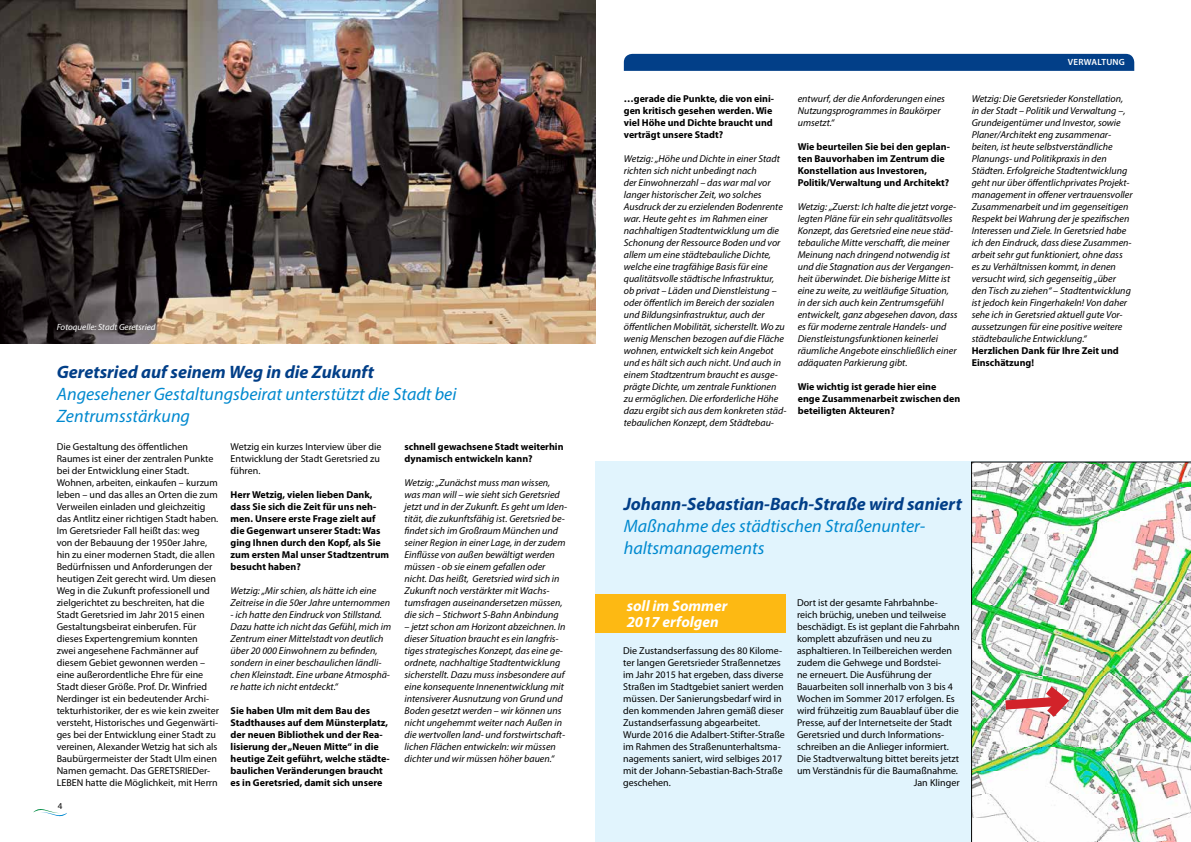
<style>
.page{position:relative;width:1191px;height:842px;background:#fff}
.page>*{position:absolute;margin:0;border:0;box-sizing:border-box;transform-origin:0 0}
.t1{font:italic 18px/22px "Myriad Pro";color:#0089cf}
.t2{font:italic 700 18px "Myriad Pro";color:#023f88}
.t3{font:italic 700 15.3px/16.2px "Myriad Pro";color:#fff}
.t4{font:italic 10px/12px "Myriad Pro";color:#000}
.t5{font:10px/12px "Myriad Pro";color:#000}
.t6{font:700 10px/12px "Myriad Pro";color:#000}
.t7{font:italic 9px "Myriad Pro";color:#fff}
.t8{font:600 9px "Myriad Pro";letter-spacing:.03em;color:#fff}
.t9{font:9px "Myriad Pro";color:#000}
</style>
<div class="page">
<img style="left:0;top:0;width:595px;height:343px">
<svg style="left:33px;top:809px;width:34px;height:8px"></svg>
<div style="left:624px;top:54px;width:510px;height:17px;background:#023f88"></div>
<div style="left:595px;top:462px;width:596px;height:380px;background:#e1f4fd"></div>
<img style="left:971px;top:462px;width:220px;height:380px">
<div style="left:595px;top:594px;width:191px;height:38px;background:#fdb913"></div>
<img style="left:996px;top:677px;width:79px;height:50px">
<p class="t7" style="left:57px;top:321px;width:100px">Fotoquelle: Stadt Geretsried</p>
<h1 class="t2" style="left:57px;top:362px;width:319px">Geretsried auf seinem Weg in die Zukunft</h1>
<h1 class="t1" style="left:57px;top:383px;width:401px">Angesehener Gestaltungsbeirat unterstützt die Stadt bei<br>Zentrumsstärkung</h1>
<p class="t5" style="left:57px;top:441px;width:164px">Die Gestaltung des öffentlichen Raumes ist einer der zentralen Punkte bei der Entwicklung einer Stadt.<br>Wohnen, arbeiten, einkaufen – kurzum leben – und das alles an Orten die zum Verweilen einladen und gleichzeitig das Antlitz einer richtigen Stadt haben.<br>Im Geretsrieder Fall heißt das: weg<br>von der Bebauung der 1950er Jahre, hin zu einer modernen Stadt, die allen Bedürfnissen und Anforderungen der heutigen Zeit gerecht wird. Um diesen Weg in die Zukunft professionell und zielgerichtet zu beschreiten, hat die Stadt Geretsried im Jahr 2015 einen Gestaltungsbeirat einberufen. Für dieses Expertengremium konnten zwei angesehene Fachmänner auf diesem Gebiet gewonnen werden – eine außerordentliche Ehre für eine Stadt dieser Größe. Prof. Dr. Winfried Nerdinger ist ein bedeutender Archi&shy;tekturhistoriker, der es wie kein zweiter versteht, Historisches und Gegenwärti&shy;ges bei der Entwicklung einer Stadt zu vereinen, Alexander Wetzig hat sich als Baubürgermeister der Stadt Ulm einen Namen gemacht. Das GERETSRIEDer-LEBEN hatte die Möglichkeit, mit Herrn</p>
<p class="t5" style="left:231px;top:441px;width:152px">Wetzig ein kurzes Interview über die<br>Entwicklung der Stadt Geretsried zu führen.</p>
<p class="t6" style="left:231px;top:489px;width:160px">Herr Wetzig, vielen lieben Dank, dass Sie sich die Zeit für uns neh&shy;men. Unsere erste Frage zielt auf die Gegenwart unserer Stadt: Was ging Ihnen durch den Kopf, als Sie zum ersten Mal unser Stadtzentrum besucht haben?</p>
<p class="t4" style="left:231px;top:584px;width:161px">Wetzig: „Mir schien, als hätte ich eine<br>Zeitreise in die 50er Jahre unternommen</p>
<p class="t4" style="left:231px;top:608px;width:162px">- ich hatte den Eindruck von Stillstand.<br>Dazu hatte ich nicht das Gefühl, mich im Zentrum einer Mittelstadt von deutlich über 20 000 Einwohnern zu befinden, sondern in einer beschaulichen ländli&shy;chen Kleinstadt. Eine urbane Atmosphä&shy;re hatte ich nicht entdeckt.“</p>
<p class="t6" style="left:231px;top:705px;width:161px">Sie haben Ulm mit dem Bau des Stadthauses auf dem Münsterplatz, der neuen Bibliothek und der Rea&shy;lisierung der „Neuen Mitte“ in die heutige Zeit geführt, welche städte&shy;baulichen Veränderungen braucht es in Geretsried, damit sich unsere</p>
<p class="t9" style="left:58px;top:801px;width:6px">4</p>
<p class="t6" style="left:404px;top:441px;width:160px">schnell gewachsene Stadt weiterhin dynamisch entwickeln kann?</p>
<p class="t4" style="left:404px;top:476px;width:164px">Wetzig: „Zunächst muss man wissen, was man will – wie sieht sich Geretsried jetzt und in der Zukunft. Es geht um Iden&shy;tität, die zukunftsfähig ist. Geretsried be&shy;findet sich im Großraum München und seiner Region in einer Lage, in der zudem Einflüsse von außen bewältigt werden müssen - ob sie einem gefallen oder nicht. Das heißt, Geretsried wird sich in Zukunft noch verstärkter mit Wachs&shy;tumsfragen auseinandersetzen müssen, die sich – Stichwort S-Bahn Anbindung</p>
<p class="t4" style="left:404px;top:620px;width:163px">– jetzt schon am Horizont abzeichnen. In dieser Situation braucht es ein langfris&shy;tiges strategisches Konzept, das eine ge&shy;ordnete, nachhaltige Stadtentwicklung sicherstellt. Dazu muss insbesondere auf eine konsequente Innenentwicklung mit intensiverer Ausnutzung von Grund und Boden gesetzt werden – wir können uns nicht ungehemmt weiter nach Außen in die wertvollen land- und forstwirtschaft&shy;lichen Flächen entwickeln: wir müssen dichter und wir müssen höher bauen.“</p>
<p class="t6" style="left:624px;top:93px;width:152px">…gerade die Punkte, die von eini&shy;gen kritisch gesehen werden. Wie viel Höhe und Dichte braucht und verträgt unsere Stadt?</p>
<p class="t4" style="left:624px;top:152px;width:164px">Wetzig: „Höhe und Dichte in einer Stadt richten sich nicht unbedingt nach<br>der Einwohnerzahl – das war mal vor langer historischer Zeit, wo solches Ausdruck der zu erzielenden Bodenrente war. Heute geht es im Rahmen einer nachhaltigen Stadtentwicklung um die Schonung der Ressource Boden und vor allem um eine städtebauliche Dichte, welche eine tragfähige Basis für eine qualitätsvolle städtische Infrastruktur, ob privat – Läden und Dienstleistung – oder öffentlich im Bereich der sozialen und Bildungsinfrastruktur, auch der öffentlichen Mobilität, sicherstellt. Wo zu wenig Menschen bezogen auf die Fläche wohnen, entwickelt sich kein Angebot und es hält sich auch nicht. Und auch in einem Stadtzentrum braucht es ausge&shy;prägte Dichte, um zentrale Funktionen zu ermöglichen. Die erforderliche Höhe dazu ergibt sich aus dem konkreten städ&shy;tebaulichen Konzept, dem Städtebau-</p>
<p class="t4" style="left:797px;top:92px;width:149px">entwurf, der die Anforderungen eines<br>Nutzungsprogrammes in Baukörper umsetzt.“</p>
<p class="t6" style="left:797px;top:141px;width:154px">Wie beurteilen Sie bei den geplan&shy;ten Bauvorhaben im Zentrum die Konstellation aus Investoren, Politik/Verwaltung und Architekt?</p>
<p class="t4" style="left:797px;top:200px;width:161px">Wetzig: „Zuerst: Ich halte die jetzt vorge&shy;legten Pläne für ein sehr qualitätsvolles Konzept, das Geretsried eine neue städ&shy;tebauliche Mitte verschafft, die meiner Meinung nach dringend notwendig ist und die Stagnation aus der Vergangen&shy;heit überwindet. Die bisherige Mitte ist eine zu weite, zu weitläufige Situation, in der sich auch kein Zentrumsgefühl entwickelt, ganz abgesehen davon, dass es für moderne zentrale Handels- und Dienstleistungsfunktionen keinerlei räumliche Angebote einschließlich einer adäquaten Parkierung gibt.</p>
<p class="t6" style="left:797px;top:381px;width:164px">Wie wichtig ist gerade hier eine enge Zusammenarbeit zwischen den beteiligten Akteuren?</p>
<p class="t8" style="left:1067px;top:57px;width:59px">VERWALTUNG</p>
<p class="t4" style="left:971px;top:92px;width:162px">Wetzig: Die Geretsrieder Konstellation, in der Stadt – Politik und Verwaltung –, Grundeigentümer und Investor, sowie Planer/Architekt eng zusammenar&shy;beiten, ist heute selbstverständliche Planungs- und Politikpraxis in den Städten. Erfolgreiche Stadtentwicklung geht nur über öffentlichprivates Projekt&shy;management in offener vertrauensvoller Zusammenarbeit und im gegenseitigen Respekt bei Wahrung der je spezifischen Interessen und Ziele. In Geretsried habe ich den Eindruck, dass diese Zusammen&shy;arbeit sehr gut funktioniert, ohne dass es zu Verhältnissen kommt, in denen versucht wird, sich gegenseitig „über den Tisch zu ziehen“ – Stadtentwicklung ist jedoch kein Fingerhakeln! Von daher sehe ich in Geretsried aktuell gute Vor&shy;aussetzungen für eine positive weitere städtebauliche Entwicklung.“</p>
<p class="t6" style="left:971px;top:345px;width:149px">Herzlichen Dank für Ihre Zeit und<br>Einschätzung!</p>
<h1 class="t2" style="left:623px;top:494px;width:340px">Johann-Sebastian-Bach-Straße wird saniert</h1>
<h1 class="t1" style="left:623px;top:515px;width:303px">Maßnahme des städtischen Straßenunter&shy;haltsmanagements</h1>
<h2 class="t3" style="left:626px;top:598px;width:102px">soll im Sommer<br>2017 erfolgen</h2>
<p class="t5" style="left:623px;top:645px;width:163px">Die Zustandserfassung des 80 Kilome&shy;ter langen Geretsrieder Straßennetzes im Jahr 2015 hat ergeben, dass diverse Straßen im Stadtgebiet saniert werden müssen. Der Sanierungsbedarf wird in den kommenden Jahren gemäß dieser Zustandserfassung abgearbeitet.<br>Wurde 2016 die Adalbert-Stifter-Straße im Rahmen des Straßenunterhaltsma&shy;nagements saniert, wird selbiges 2017 mit der Johann-Sebastian-Bach-Straße geschehen.</p>
<p class="t5" style="left:797px;top:597px;width:142px">Dort ist der gesamte Fahrbahnbe-</p>
<p class="t5" style="left:797px;top:609px;width:150px">reich brüchig, uneben und teilweise</p>
<p class="t5" style="left:797px;top:621px;width:164px">beschädigt. Es ist geplant die Fahrbahn</p>
<p class="t5" style="left:797px;top:633px;width:136px">komplett abzufräsen und neu zu</p>
<p class="t5" style="left:797px;top:645px;width:157px">asphaltieren. In Teilbereichen werden</p>
<p class="t5" style="left:797px;top:657px;width:146px">zudem die Gehwege und Bordstei-</p>
<p class="t5" style="left:797px;top:669px;width:136px">ne erneuert. Die Ausführung der</p>
<p class="t5" style="left:797px;top:681px;width:157px">Bauarbeiten soll innerhalb von 3 bis 4</p>
<p class="t5" style="left:797px;top:693px;width:159px">Wochen im Sommer 2017 erfolgen. Es</p>
<p class="t5" style="left:797px;top:705px;width:163px">wird frühzeitig zum Bauablauf über die</p>
<p class="t5" style="left:797px;top:717px;width:156px">Presse, auf der Internetseite der Stadt</p>
<p class="t5" style="left:797px;top:729px;width:149px">Geretsried und durch Informations-</p>
<p class="t5" style="left:797px;top:741px;width:153px">schreiben an die Anlieger informiert.</p>
<p class="t5" style="left:797px;top:753px;width:164px">Die Stadtverwaltung bittet bereits jetzt</p>
<p class="t5" style="left:797px;top:765px;width:162px">um Verständnis für die Baumaßnahme.</p>
<p class="t5" style="left:913px;top:777px;width:47px">Jan Klinger</p>
</div>
